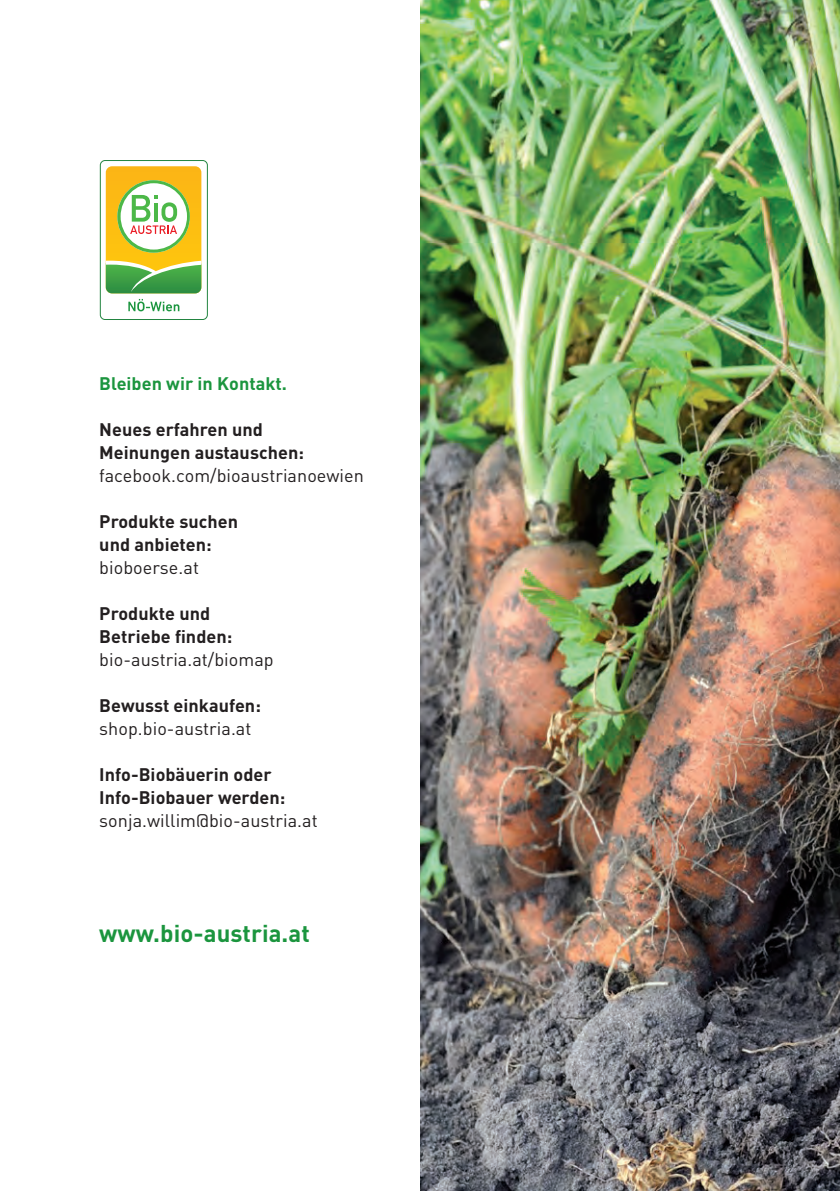
<style>
.page{position:relative;width:840px;height:1191px;background:#fff}
.page>*{position:absolute;margin:0;border:0;box-sizing:border-box;transform-origin:0 0}
.t1{font:700 24px "DIN";letter-spacing:.005em;color:#1b953e}
.t2{font:700 18px/23px "DIN";letter-spacing:.005em;color:#231f20}
.t3{font:18px "DIN";letter-spacing:.005em;color:#231f20}
.t4{font:700 18px "DIN";letter-spacing:.005em;color:#1b953e}
</style>
<div class="page">
<div style="left:100px;top:160px;width:107px;height:160px;border:1px solid #228440;border-radius:5px"></div>
<svg style="left:106px;top:166px;width:95px;height:127px"></svg>
<svg style="left:128px;top:299px;width:51px;height:12px"></svg>
<img style="left:420px;top:0;width:419px;height:1191px">
<p class="t4" style="left:99px;top:371px;width:189px">Bleiben wir in Kontakt.</p>
<p class="t2" style="left:99px;top:417px;width:206px">Neues erfahren und<br>Meinungen austauschen:</p>
<p class="t3" style="left:99px;top:464px;width:266px">facebook.com/bioaustrianoewien</p>
<p class="t2" style="left:99px;top:509px;width:140px">Produkte suchen und anbieten:</p>
<p class="t3" style="left:99px;top:556px;width:101px">bioboerse.at</p>
<p class="t2" style="left:99px;top:601px;width:134px">Produkte und<br>Betriebe finden:</p>
<p class="t3" style="left:99px;top:648px;width:176px">bio-austria.at/biomap</p>
<p class="t2" style="left:99px;top:693px;width:163px">Bewusst einkaufen:</p>
<p class="t3" style="left:99px;top:717px;width:154px">shop.bio-austria.at</p>
<p class="t2" style="left:99px;top:762px;width:187px">I nfo-Biobäuerin oder<br>I nfo-Biobauer werden:</p>
<p class="t3" style="left:99px;top:809px;width:220px">sonja.willim@bio-austria.at</p>
<h1 class="t1" style="left:99px;top:917px;width:212px">www.bio-austria.at</h1>
</div>
